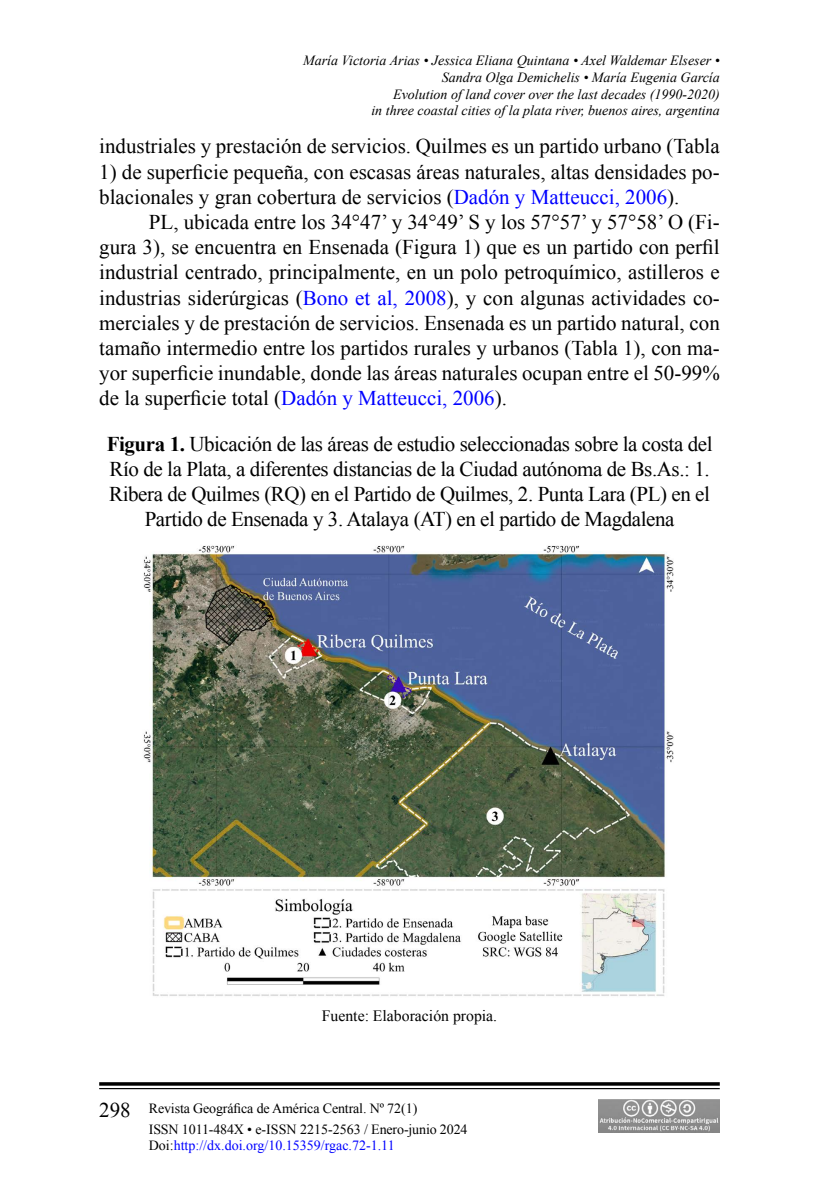
<style>
.page{position:relative;width:819px;height:1197px;background:#fff}
.page>*{position:absolute;margin:0;border:0;box-sizing:border-box;transform-origin:0 0}
.t1{font:21px/25.2px "Times New Roman";color:#000}
.t2{font:21px/25.2px "Times New Roman";letter-spacing:-.02em;color:#000;text-align:center}
.t3{font:15.75px "Times New Roman";color:#000}
.t4{font:italic 14px/16.8px "Times New Roman";color:#000;text-align:right}
.t5{font:14px/21px "Times New Roman";letter-spacing:-.01em;color:#000}
.t6{font:14px "Times New Roman";color:#00f}
.s1{color:#00f}
.s2{font-weight:700}
.s3{font-size:21px}
.s4{color:#000}
</style>
<div class="page">
<svg style="left:99px;top:1082px;width:621px;height:4px;background:#1f1f1f"></svg>
<hr style="left:99px;top:1088px;width:621px;height:1px;background:#000">
<img style="left:599px;top:1099px;width:121px;height:34px">
<img style="left:143px;top:545px;width:531px;height:451px">
<p class="t4" style="left:303px;top:52px;width:418px">María Victoria Arias • Jessica Eliana Quintana • Axel Waldemar Elseser • Sandra Olga Demichelis • María Eugenia García<br>Evolution of land cover over the last decades (1990-2020)<br>in three coastal cities of la plata river, buenos aires, argentina</p>
<p class="t1" style="left:99px;top:134px;width:622px">industriales y prestación de servicios. Quilmes es un partido urbano (Tabla</p>
<p class="t1" style="left:99px;top:159px;width:622px">1) de superficie pequeña, con escasas áreas naturales, altas densidades po&shy;blacionales y gran cobertura de servicios (<span class="s1">Dadón y Matteucci, 2006</span>).</p>
<p class="t1" style="left:99px;top:209px;width:622px;text-align:justify;text-indent:50px">PL, ubicada entre los 34°47’ y 34°49’ S y los 57°57’ y 57°58’ O (Fi&shy;gura 3), se encuentra en Ensenada (Figura 1) que es un partido con perfil industrial centrado, principalmente, en un polo petroquímico, astilleros e industrias siderúrgicas (<span class="s1">Bono et al, 2008</span>), y con algunas actividades co&shy;merciales y de prestación de servicios. Ensenada es un partido natural, con tamaño intermedio entre los partidos rurales y urbanos (Tabla 1), con ma&shy;yor superficie inundable, donde las áreas naturales ocupan entre el 50-99% de la superficie total (<span class="s1">Dadón y Matteucci, 2006</span>).</p>
<p class="t2" style="left:107px;top:431px;width:607px"><span class="s2">Figura 1.</span> Ubicación de las áreas de estudio seleccionadas sobre la costa del Río de la Plata, a diferentes distancias de la Ciudad autónoma de Bs.As.: 1.<br>Ribera de Quilmes (RQ) en el Partido de Quilmes, 2. Punta Lara (PL) en el Partido de Ensenada y 3. Atalaya (AT) en el partido de Magdalena</p>
<p class="t3" style="left:322px;top:1005px;width:177px">Fuente: Elaboración propia.</p>
<p class="t5" style="left:149px;top:1097px;width:320px;text-indent:-50px"><span class="s3">298</span> Revista Geográfica de América Central. Nº 72(1)<br>ISSN 1011-484X • e-ISSN 2215-2563 / Enero-junio 2024</p>
<p class="t6" style="left:149px;top:1136px;width:247px"><span class="s4">Doi:</span>http://dx.doi.org/10.15359/rgac.72-1.11</p>
</div>
